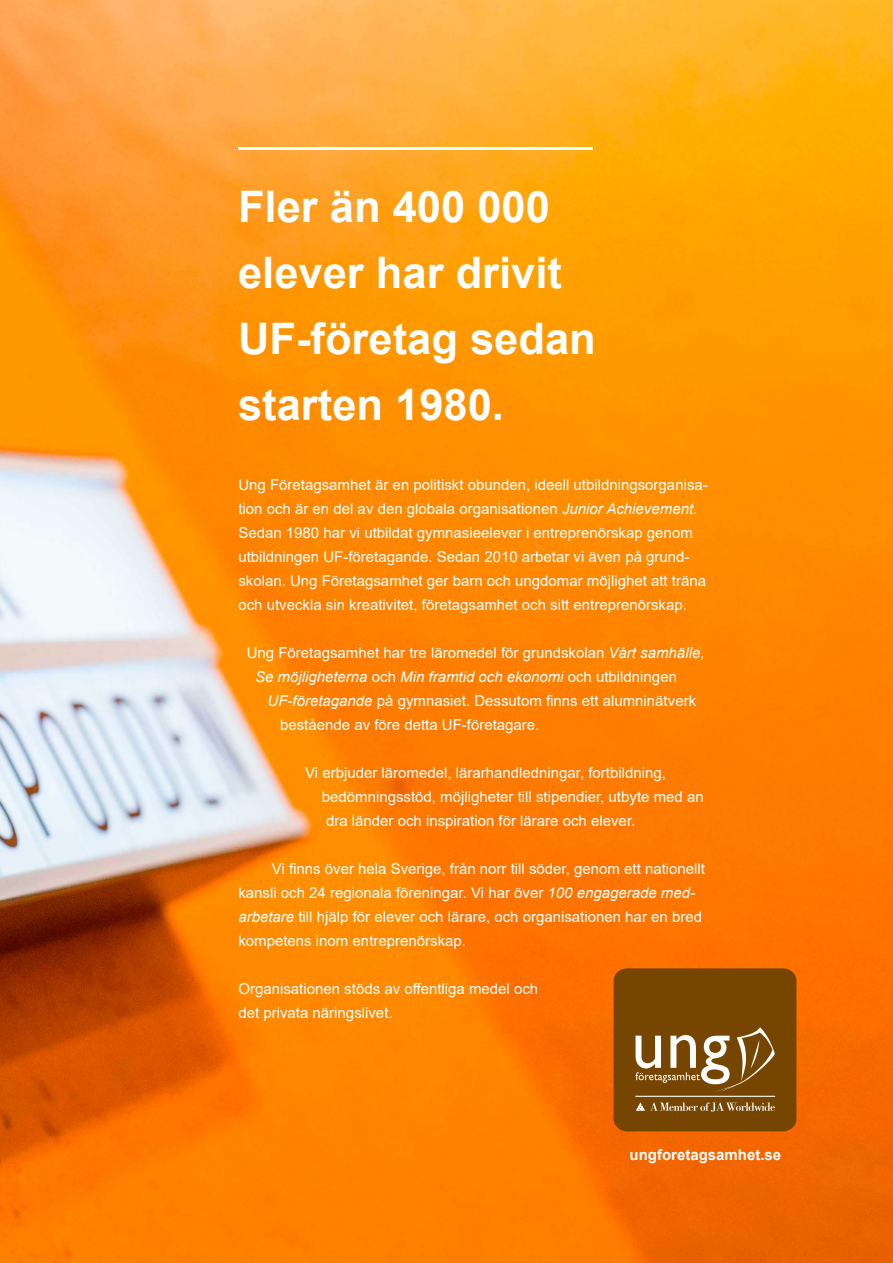
<style>
.page{position:relative;width:893px;height:1263px;background:#fff}
.page>*{position:absolute;margin:0;border:0;box-sizing:border-box;transform-origin:0 0}
.t1{font:700 43.5px/66px "Arial";color:#fff}
.t2{font:15px/24px "Arial";color:#fff}
.t3{font:700 15px "Arial";color:#fff}
.s1{font-style:italic}
</style>
<div class="page">
<img style="left:0;top:0;width:893px;height:1263px">
<div style="left:614px;top:968px;width:182px;height:163px;background:#764500;border-radius:13px"></div>
<svg style="left:635px;top:1027px;width:140px;height:65px"></svg>
<svg style="left:636px;top:1102px;width:139px;height:10px"></svg>
<hr style="left:635px;top:1096px;width:140px;height:1px;background:#fff">
<hr style="left:238px;top:148px;width:354px;height:2px;background:#fff">
<h1 class="t1" style="left:238px;top:174px;width:359px">Fler än 400 000 elever har drivit<br>UF-företag sedan starten 1980.</h1>
<p class="t2" style="left:238px;top:473px;width:471px">Ung Företagsamhet är en politiskt obunden, ideell utbildningsorganisa&shy;tion och är en del av den globala organisationen <span class="s1">Junior Achievement</span>.<br>Sedan 1980 har vi utbildat gymnasieelever i entreprenörskap genom utbildningen UF-företagande. Sedan 2010 arbetar vi även på grund&shy;skolan. Ung Företagsamhet ger barn och ungdomar möjlighet att träna och utveckla sin kreativitet, företagsamhet och sitt entreprenörskap.</p>
<p class="t2" style="left:255px;top:641px;width:451px;text-indent:-8px">Ung Företagsamhet har tre läromedel för grundskolan <span class="s1">Vårt samhälle,<br>Se möjligheterna</span> och <span class="s1">Min framtid och ekonomi</span> och utbildningen</p>
<p class="t2" style="left:280px;top:689px;width:417px;text-indent:-13px"><span class="s1">UF-företagande</span> på gymnasiet. Dessutom finns ett alumninätverk bestående av före detta UF-företagare.</p>
<p class="t2" style="left:322px;top:761px;width:383px;text-indent:-17px">Vi erbjuder läromedel, lärarhandledningar, fortbildning, bedömningsstöd, möjligheter till stipendier, utbyte med an dra länder och inspiration för lärare och elever.</p>
<p class="t2" style="left:238px;top:857px;width:468px;text-indent:33px">Vi finns över hela Sverige, från norr till söder, genom ett nationellt kansli och 24 regionala föreningar. Vi har över <span class="s1">100 engagerade med&shy;arbetare</span> till hjälp för elever och lärare, och organisationen har en bred kompetens inom entreprenörskap.</p>
<p class="t2" style="left:238px;top:977px;width:301px">Organisationen stöds av offentliga medel och det privata näringslivet.</p>
<p class="t3" style="left:630px;top:1144px;width:153px">ungforetagsamhet.se</p>
</div>
